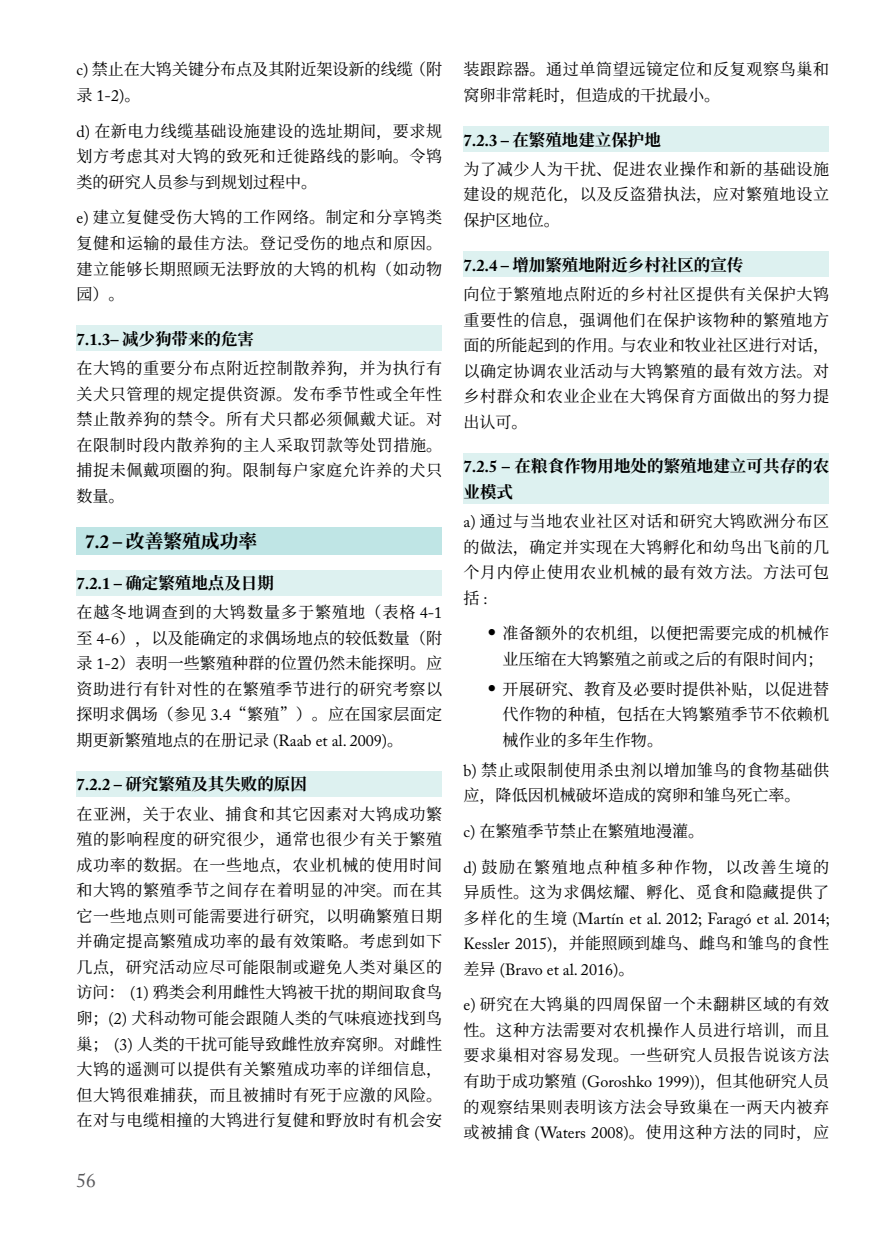
<style>
.page{position:relative;width:893px;height:1234px;background:#fff}
.page>*{position:absolute;margin:0;border:0;box-sizing:border-box;transform-origin:0 0}
.t1{font:19.5px "Adobe Caslon Pro";color:#58585b}
.t2{font:700 18.75px "Source Han Serif CN";color:#000}
.t3{font:700 16.5px/25.5px "Source Han Serif CN";color:#000}
.t4{font:16.05px/25.5px "Source Han Serif CN";letter-spacing:.035em;color:#000;text-align:justify}
.t5{font:16.05px "Adobe Caslon Pro";color:#000}
.t6{font:16.05px/25.5px "Source Han Serif CN";color:#000}
.t7{font:16.05px/25.5px "Source Han Serif CN";letter-spacing:.09em;color:#000}
.t8{font:16.05px "Source Han Serif CN";letter-spacing:.015em;color:#000}
.s1{font-family:"Adobe Caslon Pro"}
.s2{font-family:"Source Han Serif CN"}
</style>
<div class="page">
<div style="left:77px;top:326px;width:365px;height:25px;background:#ddf1f0"></div>
<div style="left:77px;top:527px;width:365px;height:27px;background:#bfe5e5"></div>
<div style="left:77px;top:570px;width:365px;height:25px;background:#ddf1f0"></div>
<div style="left:77px;top:771px;width:365px;height:25px;background:#ddf1f0"></div>
<div style="left:463px;top:127px;width:366px;height:25px;background:#ddf1f0"></div>
<div style="left:463px;top:252px;width:366px;height:25px;background:#ddf1f0"></div>
<div style="left:463px;top:453px;width:366px;height:51px;background:#ddf1f0"></div>
<p class="t6" style="left:77px;top:57px;width:367px"><span class="s1">c)</span> 禁止在大鸨关键分布点及其附近架设新的线缆（附</p>
<p class="t5" style="left:77px;top:86px;width:65px"><span class="s2">录</span> 1-2)<span class="s2">。</span></p>
<p class="t4" style="left:77px;top:118px;width:367px"><span class="s1">d)</span> 在新电力线缆基础设施建设的选址期间，要求规划方考虑其对大鸨的致死和迁徙路线的影响。令鸨类的研究人员参与到规划过程中。</p>
<p class="t4" style="left:77px;top:205px;width:367px"><span class="s1">e)</span> 建立复健受伤大鸨的工作网络。制定和分享鸨类复健和运输的最佳方法。登记受伤的地点和原因。建立能够长期照顾无法野放的大鸨的机构（如动物园）。</p>
<p class="t3" style="left:77px;top:326px;width:179px"><span class="s1">7.1.3–</span> 减少狗带来的危害</p>
<p class="t4" style="left:77px;top:355px;width:367px">在大鸨的重要分布点附近控制散养狗，并为执行有关犬只管理的规定提供资源。发布季节性或全年性禁止散养狗的禁令。所有犬只都必须佩戴犬证。对在限制时段内散养狗的主人采取罚款等处罚措施。捕捉未佩戴项圈的狗。限制每户家庭允许养的犬只数量。</p>
<p class="t2" style="left:85px;top:530px;width:174px"><span class="s1">7.2 –</span> 改善繁殖成功率</p>
<p class="t3" style="left:77px;top:570px;width:199px"><span class="s1">7.2.1 –</span> 确定繁殖地点及日期</p>
<p class="t4" style="left:77px;top:599px;width:367px">在越冬地调查到的大鸨数量多于繁殖地（表格 <span class="s1">4-1</span>至 <span class="s1">4-6</span>），以及能确定的求偶场地点的较低数量（附录 <span class="s1">1-2</span>）表明一些繁殖种群的位置仍然未能探明。应资助进行有针对性的在繁殖季节进行的研究考察以探明求偶场（参见 <span class="s1">3.4</span>“繁殖”）。应在国家层面定</p>
<p class="t5" style="left:77px;top:730px;width:328px"><span class="s2">期更新繁殖地点的在册记录</span> (Raab et al. 2009)<span class="s2">。</span></p>
<p class="t3" style="left:77px;top:771px;width:232px"><span class="s1">7.2.2 –</span> 研究繁殖及其失败的原因</p>
<p class="t4" style="left:77px;top:801px;width:367px">在亚洲，关于农业、捕食和其它因素对大鸨成功繁殖的影响程度的研究很少，通常也很少有关于繁殖成功率的数据。在一些地点，农业机械的使用时间和大鸨的繁殖季节之间存在着明显的冲突。而在其它一些地点则可能需要进行研究，以明确繁殖日期并确定提高繁殖成功率的最有效策略。考虑到如下几点，研究活动应尽可能限制或避免人类对巢区的访问： <span class="s1">(1)</span> 鸦类会利用雌性大鸨被干扰的期间取食鸟卵；<span class="s1">(2)</span> 犬科动物可能会跟随人类的气味痕迹找到鸟巢； <span class="s1">(3)</span> 人类的干扰可能导致雌性放弃窝卵。对雌性大鸨的遥测可以提供有关繁殖成功率的详细信息，但大鸨很难捕获，而且被捕时有死于应激的风险。在对与电缆相撞的大鸨进行复健和野放时有机会安</p>
<p class="t1" style="left:77px;top:1168px;width:21px">56</p>
<p class="t4" style="left:463px;top:57px;width:367px">装跟踪器。通过单筒望远镜定位和反复观察鸟巢和窝卵非常耗时，但造成的干扰最小。</p>
<p class="t3" style="left:463px;top:127px;width:199px"><span class="s1">7.2.3 –</span> 在繁殖地建立保护地</p>
<p class="t4" style="left:463px;top:157px;width:367px">为了减少人为干扰、促进农业操作和新的基础设施建设的规范化，以及反盗猎执法，应对繁殖地设立保护区地位。</p>
<p class="t3" style="left:463px;top:252px;width:281px"><span class="s1">7.2.4 –</span> 增加繁殖地附近乡村社区的宣传</p>
<p class="t4" style="left:463px;top:282px;width:367px">向位于繁殖地点附近的乡村社区提供有关保护大鸨重要性的信息，强调他们在保护该物种的繁殖地方面的所能起到的作用。与农业和牧业社区进行对话，以确定协调农业活动与大鸨繁殖的最有效方法。对乡村群众和农业企业在大鸨保育方面做出的努力提出认可。</p>
<p class="t3" style="left:463px;top:453px;width:367px"><span class="s1">7.2.5 –</span> 在粮食作物用地处的繁殖地建立可共存的农业模式</p>
<p class="t4" style="left:463px;top:508px;width:367px"><span class="s1">a)</span> 通过与当地农业社区对话和研究大鸨欧洲分布区的做法，确定并实现在大鸨孵化和幼鸟出飞前的几个月内停止使用农业机械的最有效方法。方法可包括 <span class="s1">:</span></p>
<p class="t6" style="left:502px;top:621px;width:328px">准备额外的农机组，以便把需要完成的机械作业压缩在大鸨繁殖之前或之后的有限时间内；</p>
<p class="t4" style="left:502px;top:676px;width:328px">开展研究、教育及必要时提供补贴，以促进替代作物的种植，包括在大鸨繁殖季节不依赖机械作业的多年生作物。</p>
<p class="t4" style="left:463px;top:757px;width:367px"><span class="s1">b)</span> 禁止或限制使用杀虫剂以增加雏鸟的食物基础供应，降低因机械破坏造成的窝卵和雏鸟死亡率。</p>
<p class="t6" style="left:463px;top:818px;width:242px"><span class="s1">c)</span> 在繁殖季节禁止在繁殖地漫灌。</p>
<p class="t7" style="left:463px;top:854px;width:367px"><span class="s1">d)</span> 鼓励在繁殖地点种植多种作物，以改善生境的异质性。这为求偶炫耀、孵化、觅食和隐藏提供了</p>
<p class="t5" style="left:463px;top:908px;width:368px"><span class="s2">多样化的生境</span> (Martín et al. 2012; Faragó et al. 2014;</p>
<p class="t8" style="left:463px;top:934px;width:367px"><span class="s1">Kessler 2015)</span>，并能照顾到雄鸟、雌鸟和雏鸟的食性</p>
<p class="t5" style="left:463px;top:959px;width:172px"><span class="s2">差异</span> (Bravo et al. 2016)<span class="s2">。</span></p>
<p class="t4" style="left:463px;top:991px;width:367px"><span class="s1">e)</span> 研究在大鸨巢的四周保留一个未翻耕区域的有效性。这种方法需要对农机操作人员进行培训，而且要求巢相对容易发现。一些研究人员报告说该方法有助于成功繁殖 <span class="s1">(Goroshko 1999))</span>，但其他研究人员的观察结果则表明该方法会导致巢在一两天内被弃或被捕食 <span class="s1">(Waters 2008)</span>。使用这种方法的同时，应</p>
</div>
